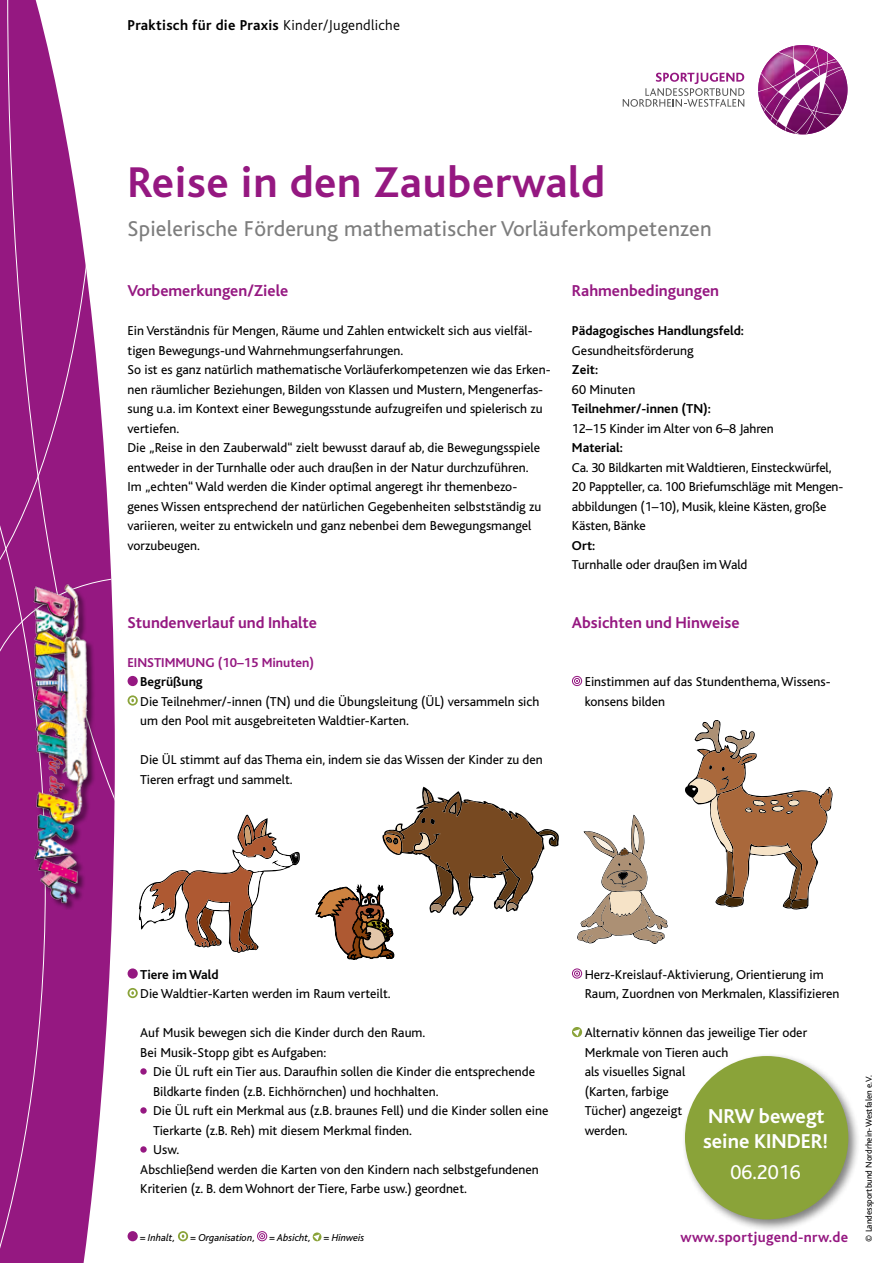
<style>
.page{position:relative;width:893px;height:1263px;background:#fff}
.page>*{position:absolute;margin:0;border:0;box-sizing:border-box;transform-origin:0 0}
.t1{font:700 45px "Bliss";letter-spacing:.015em;color:#951881}
.t2{font:22.5px "Bliss";letter-spacing:.01em;color:#7d7d7d}
.t3{font:700 21px/25.2px "Bliss";color:#fff}
.t4{font:21px "Bliss";color:#fff}
.t5{font:700 16.5px "Bliss";color:#951881}
.t6{font:700 15px "Bliss";letter-spacing:.02em;color:#000}
.t7{font:700 15px "Bliss";letter-spacing:.02em;color:#951881}
.t8{font:13.5px/19.5px "Bliss";color:#000}
.t9{font:700 13.5px "Bliss";color:#000}
.t10{font:700 13.5px "Bliss";color:#951881}
.t11{font:italic 10.5px "Bliss";color:#000}
.t12{font:9px "Bliss";color:#000}
.s1{font-weight:300}
</style>
<div class="page">
<svg style="left:0;top:0;width:90px;height:301px"></svg>
<svg style="left:0;top:301px;width:115px;height:962px;background:#a1338f"></svg>
<div style="left:35px;top:585px;width:61px;height:324px;background:#000;opacity:.5"></div>
<img style="left:26px;top:574px;width:62px;height:335px">
<div style="left:128px;top:676px;width:10px;height:10px;background:#951881;border-radius:50%"></div>
<svg style="left:128px;top:695px;width:10px;height:11px"></svg>
<svg style="left:129px;top:697px;width:7px;height:7px"></svg>
<div style="left:128px;top:968px;width:10px;height:11px;background:#951881;border-radius:50%"></div>
<svg style="left:128px;top:988px;width:10px;height:10px"></svg>
<svg style="left:129px;top:990px;width:7px;height:6px"></svg>
<svg style="left:140px;top:1068px;width:7px;height:7px"></svg>
<svg style="left:140px;top:1107px;width:7px;height:7px"></svg>
<svg style="left:140px;top:1146px;width:7px;height:7px"></svg>
<div style="left:128px;top:1231px;width:10px;height:10px;background:#951881;border-radius:50%"></div>
<svg style="left:178px;top:1231px;width:10px;height:10px"></svg>
<svg style="left:180px;top:1233px;width:6px;height:6px"></svg>
<svg style="left:257px;top:1231px;width:10px;height:10px"></svg>
<svg style="left:312px;top:1232px;width:10px;height:10px"></svg>
<svg style="left:572px;top:676px;width:10px;height:10px"></svg>
<svg style="left:572px;top:968px;width:10px;height:11px"></svg>
<svg style="left:572px;top:1027px;width:11px;height:11px"></svg>
<svg style="left:623px;top:73px;width:121px;height:34px"></svg>
<svg style="left:758px;top:45px;width:85px;height:89px"></svg>
<div style="left:681px;top:1052px;width:180px;height:180px;background:#000;opacity:.5"></div>
<div style="left:686px;top:1057px;width:161px;height:161px;background:#8aa339;border-radius:50%"></div>
<svg style="left:685px;top:720px;width:148px;height:190px"></svg>
<svg style="left:577px;top:815px;width:91px;height:129px"></svg>
<svg style="left:138px;top:814px;width:162px;height:139px"></svg>
<svg style="left:315px;top:787px;width:244px;height:173px"></svg>
<p class="t6" style="left:128px;top:18px;width:274px">Praktisch für die Praxis <span class="s1">Kinder/Jugendliche</span></p>
<h1 class="t1" style="left:128px;top:159px;width:479px">Reise in den Zauberwald</h1>
<h2 class="t2" style="left:128px;top:217px;width:586px">Spielerische Förderung mathematischer Vorläuferkompetenzen</h2>
<p class="t5" style="left:128px;top:282px;width:162px">Vorbemerkungen/Ziele</p>
<p class="t8" style="left:128px;top:321px;width:424px">Ein Verständnis für Mengen, Räume und Zahlen entwickelt sich aus vielfäl&shy;tigen Bewegungs-und Wahrnehmungserfahrungen.<br>So ist es ganz natürlich mathematische Vorläuferkompetenzen wie das Erken&shy;nen räumlicher Beziehungen, Bilden von Klassen und Mustern, Mengenerfas&shy;sung u.a. im Kontext einer Bewegungsstunde aufzugreifen und spielerisch zu vertiefen.<br>Die „Reise in den Zauberwald“ zielt bewusst darauf ab, die Bewegungsspiele entweder in der Turnhalle oder auch draußen in der Natur durchzuführen.<br>Im „echten“ Wald werden die Kinder optimal angeregt ihr themenbezo&shy;genes Wissen entsprechend der natürlichen Gegebenheiten selbstständig zu variieren, weiter zu entwickeln und ganz nebenbei dem Bewegungsmangel vorzubeugen.</p>
<p class="t5" style="left:128px;top:614px;width:191px">Stundenverlauf und Inhalte</p>
<p class="t10" style="left:128px;top:655px;width:188px">EINSTIMMUNG (10–15 Minuten)</p>
<p class="t9" style="left:140px;top:675px;width:64px">Begrüßung</p>
<p class="t8" style="left:140px;top:692px;width:401px">Die Teilnehmer/-innen (TN) und die Übungsleitung (ÜL) versammeln sich um den Pool mit ausgebreiteten Waldtier-Karten.</p>
<p class="t8" style="left:140px;top:750px;width:404px">Die ÜL stimmt auf das Thema ein, indem sie das Wissen der Kinder zu den<br>Tieren erfragt und sammelt.</p>
<p class="t5" style="left:572px;top:282px;width:149px">Rahmenbedingungen</p>
<p class="t9" style="left:572px;top:324px;width:174px">Pädagogisches Handlungsfeld:</p>
<p class="t8" style="left:572px;top:341px;width:123px">Gesundheitsförderung</p>
<p class="t9" style="left:572px;top:363px;width:28px">Zeit:</p>
<p class="t8" style="left:572px;top:380px;width:65px">60 Minuten</p>
<p class="t9" style="left:572px;top:402px;width:141px">Teilnehmer/-innen (TN):</p>
<p class="t8" style="left:572px;top:419px;width:203px">12–15 Kinder im Alter von 6–8 Jahren</p>
<p class="t9" style="left:572px;top:441px;width:53px">Material:</p>
<p class="t8" style="left:572px;top:458px;width:273px">Ca. 30 Bildkarten mit Waldtieren, Einsteckwürfel, 20 Pappteller, ca. 100 Briefumschläge mit Mengen&shy;abbildungen (1–10), Musik, kleine Kästen, große Kästen, Bänke</p>
<p class="t9" style="left:572px;top:538px;width:25px">Ort:</p>
<p class="t8" style="left:572px;top:555px;width:177px">Turnhalle oder draußen im Wald</p>
<p class="t5" style="left:572px;top:614px;width:169px">Absichten und Hinweise</p>
<p class="t8" style="left:585px;top:672px;width:247px">Einstimmen auf das Stundenthema, Wissens&shy;konsens bilden</p>
<p class="t9" style="left:140px;top:967px;width:80px">Tiere im Wald</p>
<p class="t8" style="left:140px;top:984px;width:252px">Die Waldtier-Karten werden im Raum verteilt.</p>
<p class="t8" style="left:140px;top:1023px;width:287px">Auf Musik bewegen sich die Kinder durch den Raum.<br>Bei Musik-Stopp gibt es Aufgaben:</p>
<p class="t8" style="left:153px;top:1062px;width:383px">Die ÜL ruft ein Tier aus. Daraufhin sollen die Kinder die entsprechende</p>
<p class="t8" style="left:153px;top:1082px;width:287px">Bildkarte finden (z.B. Eichhörnchen) und hochhalten.</p>
<p class="t8" style="left:153px;top:1101px;width:397px">Die ÜL ruft ein Merkmal aus (z.B. braunes Fell) und die Kinder sollen eine</p>
<p class="t8" style="left:153px;top:1121px;width:260px">Tierkarte (z.B. Reh) mit diesem Merkmal finden.</p>
<p class="t8" style="left:153px;top:1140px;width:28px">Usw.</p>
<p class="t8" style="left:140px;top:1160px;width:400px">Abschließend werden die Karten von den Kindern nach selbstgefundenen</p>
<p class="t8" style="left:140px;top:1179px;width:328px">Kriterien (z. B. dem Wohnort der Tiere, Farbe usw.) geordnet.</p>
<p class="t11" style="left:140px;top:1232px;width:37px">= Inhalt,</p>
<p class="t11" style="left:190px;top:1232px;width:67px">= Organisation,</p>
<p class="t11" style="left:269px;top:1232px;width:96px">= Absicht, = Hinweis</p>
<p class="t8" style="left:585px;top:965px;width:256px">Herz-Kreislauf-Aktivierung, Orientierung im<br>Raum, Zuordnen von Merkmalen, Klassifizieren</p>
<p class="t8" style="left:585px;top:1023px;width:224px">Alternativ können das jeweilige Tier oder<br>Merkmale von Tieren auch<br>als visuelles Signal<br>(Karten, farbige<br>Tücher) angezeigt<br>werden.</p>
<h3 class="t3" style="left:703px;top:1104px;width:127px">NRW bewegt seine KINDER!</h3>
<h3 class="t4" style="left:730px;top:1161px;width:72px">06.2016</h3>
<p class="t7" style="left:680px;top:1229px;width:169px">www.sportjugend-nrw.de</p>
<p class="t12" style="left:864px;top:1242px;width:168px;rotate:-90deg">© Landessportbund Nordrhein-Westfalen e.V.</p>
</div>
